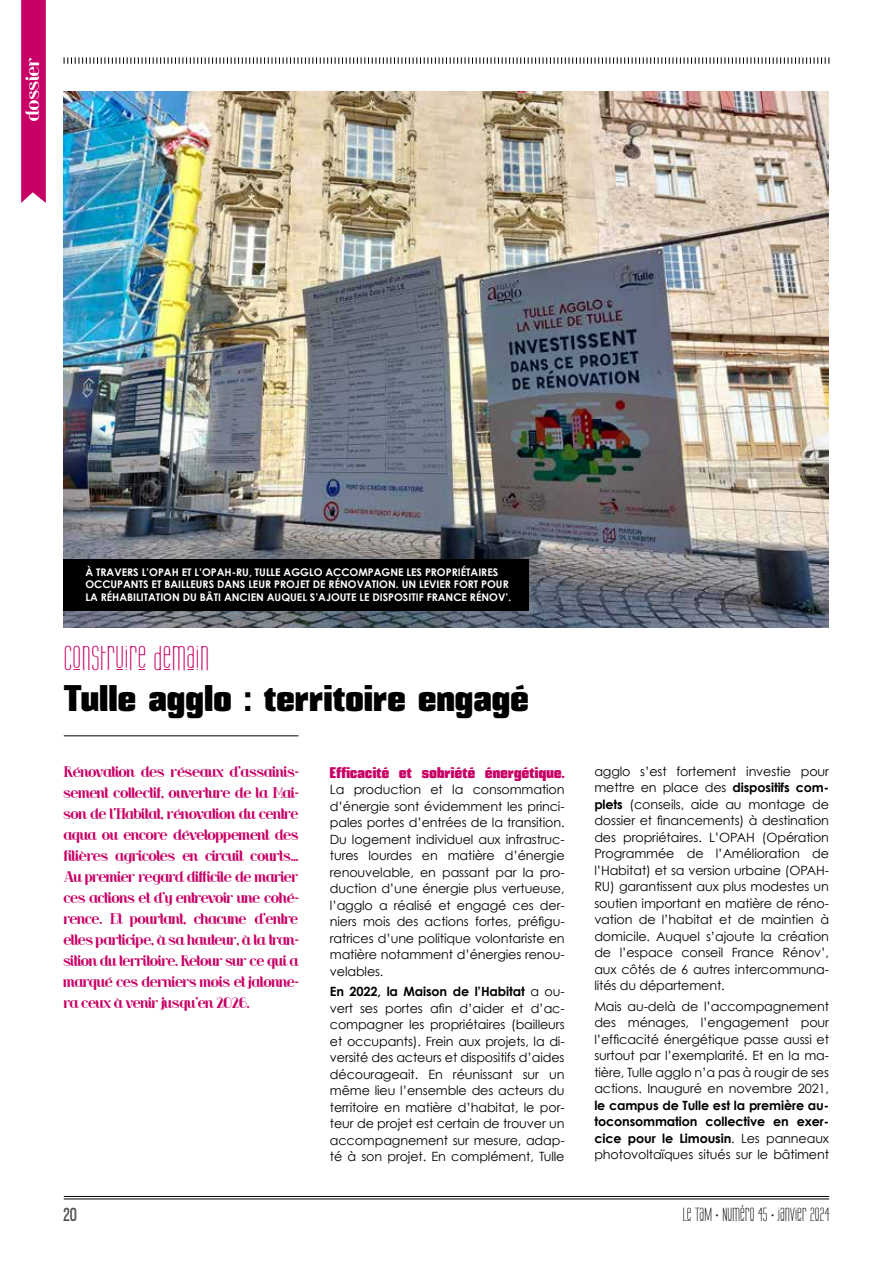
<style>
.page{position:relative;width:893px;height:1263px;background:#fff}
.page>*{position:absolute;margin:0;border:0;box-sizing:border-box;transform-origin:0 0}
.t1{font:36px "Mikodacs";letter-spacing:.02em;color:#000}
.t2{font:30px "Labtop Unicase Upper";letter-spacing:.03em;color:#c80065}
.t3{font:19.5px "Ostrich Sans Inline";color:#000}
.t4{font:18px "Riot Squad";letter-spacing:.015em;color:#fff}
.t5{font:16.5px "Labtop Unicase Upper";letter-spacing:.02em;color:#000}
.t6{font:15px "Mikodacs";letter-spacing:.02em;color:#c80065}
.t7{font:14.25px/21px "Riot Squad";color:#c80065;text-align:justify}
.t8{font:12.75px/16.5px "Century Gothic";letter-spacing:-.01em;color:#000;text-align:justify}
.t9{font:700 12.75px/16.5px "Century Gothic";letter-spacing:-.01em;color:#000;text-align:justify}
.t10{font:700 10.5px/12.6px "Century Gothic";color:#fff}
.s1{font-weight:700}
.s2{font-weight:400}
</style>
<div class="page">
<svg style="left:64px;top:57px;width:766px;height:7px"></svg>
<svg style="left:21px;top:0;width:25px;height:203px;background:#ca0a6b"></svg>
<hr style="left:64px;top:1196px;width:765px;height:1px;background:#000">
<hr style="left:64px;top:1199px;width:765px;height:1px;background:#000">
<img style="left:64px;top:92px;width:765px;height:535px">
<hr style="left:64px;top:735px;width:234px;height:1px;background:#000">
<div style="left:64px;top:559px;width:465px;height:51px;background:#000"></div>
<h3 class="t4" style="left:23px;top:121px;width:65px;rotate:-90deg">dossier</h3>
<p class="t10" style="left:85px;top:565px;width:427px">À TRAVERS L’OPAH ET L’OPAH-RU, TULLE AGGLO ACCOMPAGNE LES PROPRIÉTAIRES<br>OCCUPANTS ET BAILLEURS DANS LEUR PROJET DE RÉNOVATION. UN LEVIER FORT POUR<br>LA RÉHABILITATION DU BÂTI ANCIEN AUQUEL S’AJOUTE LE DISPOSITIF FRANCE RÉNOV’.</p>
<h2 class="t2" style="left:64px;top:640px;width:146px">CONSTRUIRE DEMAIN</h2>
<h1 class="t1" style="left:64px;top:676px;width:466px">Tulle agglo : territoire engagé</h1>
<p class="t7" style="left:64px;top:761px;width:236px">Rénovation des réseaux d’assainis&shy;sement collectif, ouverture de la Mai&shy;son de l’Habitat, rénovation du centre aqua ou encore développement des filières agricoles en circuit courts… Au premier regard difficile de marier ces actions et d’y entrevoir une cohé&shy;rence. Et pourtant, chacune d’entre elles participe, à sa hauteur, à la tran&shy;sition du territoire. Retour sur ce qui a marqué ces derniers mois et jalonne&shy;ra ceux à venir jusqu’en 2026.</p>
<p class="t6" style="left:330px;top:763px;width:236px">Efficacité et sobriété énergétique.</p>
<p class="t8" style="left:330px;top:781px;width:236px">La production et la consommation d’énergie sont évidemment les princi&shy;pales portes d’entrées de la transition.<br>Du logement individuel aux infrastruc&shy;tures lourdes en matière d’énergie renouvelable, en passant par la pro&shy;duction d’une énergie plus vertueuse, l’agglo a réalisé et engagé ces der&shy;niers mois des actions fortes, préfigu&shy;ratrices d’une politique volontariste en matière notamment d’énergies renou&shy;velables.</p>
<p class="t8" style="left:330px;top:983px;width:236px"><span class="s1">En 2022, la Maison de l’Habitat</span> a ou&shy;vert ses portes afin d’aider et d’ac&shy;compagner les propriétaires (bailleurs et occupants). Frein aux projets, la di&shy;versité des acteurs et dispositifs d’aides décourageait. En réunissant sur un même lieu l’ensemble des acteurs du territoire en matière d’habitat, le por&shy;teur de projet est certain de trouver un accompagnement sur mesure, adap&shy;té à son projet. En complément, Tulle</p>
<p class="t8" style="left:594px;top:763px;width:236px">agglo s’est fortement investie pour mettre en place des <span class="s1">dispositifs com&shy;plets</span> (conseils, aide au montage de dossier et financements) à destination des propriétaires. L’OPAH (Opération Programmée de l’Amélioration de l’Habitat) et sa version urbaine (OPAH-RU) garantissent aux plus modestes un soutien important en matière de réno&shy;vation de l’habitat et de maintien à domicile. Auquel s’ajoute la création de l’espace conseil France Rénov’, aux côtés de 6 autres intercommuna&shy;lités du département.</p>
<p class="t8" style="left:594px;top:998px;width:236px">Mais au-delà de l’accompagnement des ménages, l’engagement pour l’efficacité énergétique passe aussi et surtout par l’exemplarité. Et en la ma&shy;tière, Tulle agglo n’a pas à rougir de ses actions. Inauguré en novembre 2021,</p>
<p class="t9" style="left:594px;top:1097px;width:236px">le campus de Tulle est la première au&shy;toconsommation collective en exer&shy;cice pour le Limousin<span class="s2">. Les panneaux photovoltaïques situés sur le bâtiment</span></p>
<h3 class="t3" style="left:64px;top:1204px;width:15px">20</h3>
<p class="t5" style="left:683px;top:1204px;width:148px">LE TAM • NUMÉRO 45 • JANVIER 2O24</p>
</div>
